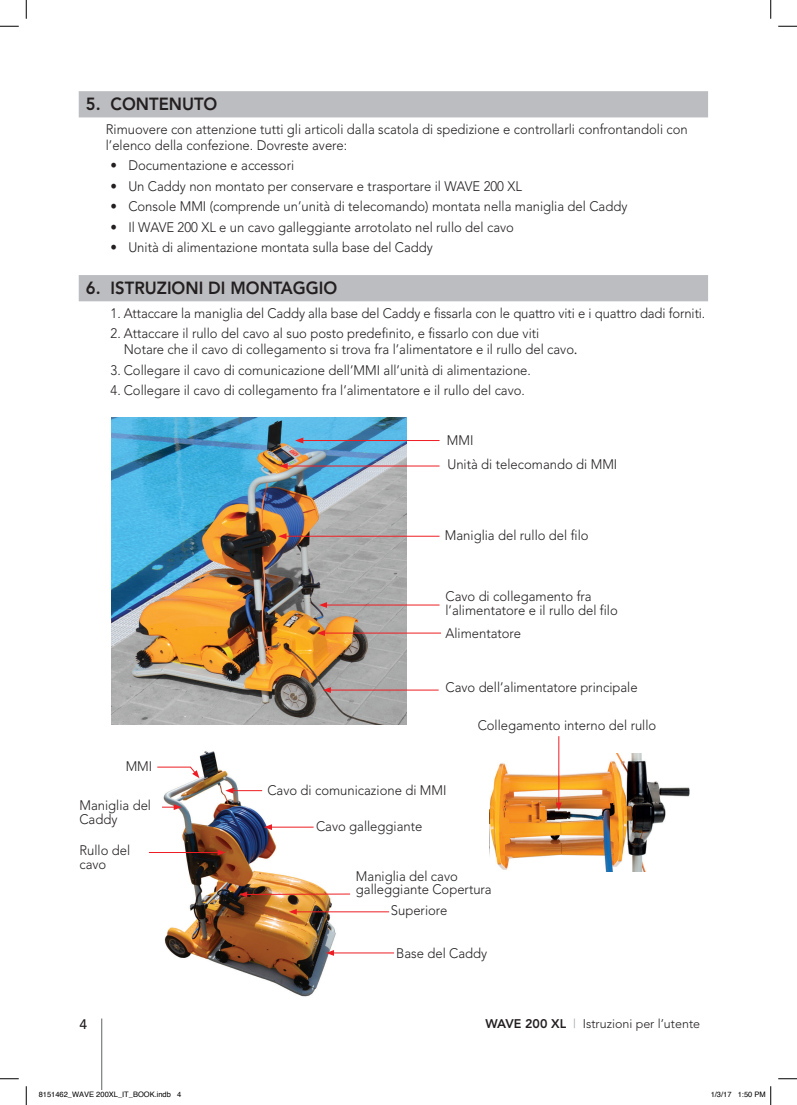
<style>
.page{position:relative;width:797px;height:1105px;background:#fff}
.page>*{position:absolute;margin:0;border:0;box-sizing:border-box;transform-origin:0 0}
.t1{font:800 17.5px "Avenir LT";color:#231f20;scale:.95 1}
.t2{font:300 13.75px/13.8px "Avenir LT";color:#231f20;scale:.95 1}
.t3{font:500 13.75px "Avenir LT";color:#231f20}
.t4{font:300 12.5px "Avenir LT";color:#231f20}
.t5{font:7.5px "Helvetica";color:#000}
.s1{font-family:"Adobe Hebrew";font-weight:400}
.s2{font-weight:800}
.s3{font-weight:400;color:#a8a9ad}
</style>
<div class="page">
<hr style="left:101px;top:1018px;width:1px;height:71px;background:#808285">
<div style="left:79px;top:91px;width:629px;height:26px;background:#bcbdc0"></div>
<div style="left:79px;top:275px;width:629px;height:26px;background:#bcbdc0"></div>
<img style="left:489px;top:753px;width:201px;height:119px">
<hr style="left:558px;top:736px;width:1px;height:68px;background:#ee1d23">
<svg style="left:556px;top:802px;width:5px;height:8px"></svg>
<img style="left:163px;top:751px;width:187px;height:246px">
<svg style="left:239px;top:891px;width:112px;height:6px"></svg>
<svg style="left:157px;top:766px;width:42px;height:12px"></svg>
<hr style="left:332px;top:952px;width:62px;height:1px;background:#ee1d23">
<svg style="left:326px;top:950px;width:8px;height:6px"></svg>
<hr style="left:295px;top:911px;width:94px;height:1px;background:#ee1d23">
<svg style="left:289px;top:909px;width:8px;height:6px"></svg>
<hr style="left:149px;top:852px;width:71px;height:1px;background:#ee1d23">
<svg style="left:218px;top:849px;width:8px;height:6px"></svg>
<hr style="left:270px;top:827px;width:43px;height:1px;background:#ee1d23">
<svg style="left:264px;top:824px;width:8px;height:6px"></svg>
<hr style="left:231px;top:790px;width:31px;height:1px;background:#ee1d23">
<svg style="left:225px;top:788px;width:8px;height:5px"></svg>
<img style="left:111px;top:418px;width:295px;height:307px">
<hr style="left:286px;top:466px;width:153px;height:1px;background:#ee1d23">
<svg style="left:279px;top:463px;width:9px;height:6px"></svg>
<hr style="left:284px;top:536px;width:155px;height:1px;background:#ee1d23">
<svg style="left:278px;top:533px;width:8px;height:6px"></svg>
<hr style="left:325px;top:605px;width:114px;height:1px;background:#ee1d23">
<svg style="left:319px;top:602px;width:8px;height:6px"></svg>
<hr style="left:323px;top:633px;width:118px;height:1px;background:#ee1d23">
<svg style="left:317px;top:630px;width:8px;height:6px"></svg>
<hr style="left:329px;top:690px;width:109px;height:1px;background:#ee1d23">
<svg style="left:323px;top:687px;width:8px;height:6px"></svg>
<hr style="left:301px;top:440px;width:138px;height:1px;background:#ee1d23">
<svg style="left:295px;top:437px;width:8px;height:6px"></svg>
<svg style="left:162px;top:804px;width:20px;height:6px"></svg>
<svg style="left:0;top:25px;width:19px;height:2px"></svg>
<svg style="left:778px;top:25px;width:19px;height:2px"></svg>
<svg style="left:0;top:1078px;width:19px;height:1px"></svg>
<svg style="left:778px;top:1078px;width:19px;height:1px"></svg>
<svg style="left:25px;top:0;width:2px;height:19px"></svg>
<svg style="left:25px;top:1086px;width:2px;height:19px"></svg>
<svg style="left:770px;top:0;width:1px;height:19px"></svg>
<svg style="left:770px;top:1086px;width:1px;height:19px"></svg>
<p class="t1" style="left:86px;top:94px;width:140px">5. CONTENUTO</p>
<p class="t2" style="left:106px;top:121px;width:614px;line-height:16.2px">Rimuovere con attenzione tutti gli articoli dalla scatola di spedizione e controllarli confrontandoli con l’elenco della confezione. Dovreste avere:</p>
<p class="t2" style="left:111px;top:159px;width:195px">• Documentazione e accessori</p>
<p class="t2" style="left:111px;top:179px;width:434px">• Un Caddy non montato per conservare e trasportare il WAVE 200 XL</p>
<p class="t2" style="left:111px;top:200px;width:545px">• Console MMI (comprende un’unità di telecomando) montata nella maniglia del Caddy</p>
<p class="t2" style="left:111px;top:220px;width:426px">• Il WAVE 200 XL e un cavo galleggiante arrotolato nel rullo del cavo</p>
<p class="t2" style="left:111px;top:241px;width:341px">• Unità di alimentazione montata sulla base del Caddy</p>
<p class="t1" style="left:86px;top:278px;width:266px">6. ISTRUZIONI DI MONTAGGIO</p>
<p class="t2" style="left:111px;top:306px;width:627px">1. Attaccare la maniglia del Caddy alla base del Caddy e fissarla con le quattro viti e i quattro dadi forniti.</p>
<p class="t2" style="left:124px;top:325px;width:479px;line-height:16.2px;text-indent:-13px">2. Attaccare il rullo del cavo al suo posto predefinito, e fissarlo con due viti<br>Notare che il cavo di collegamento si trova fra l’alimentatore e il rullo del cavo<span class="s1">.</span></p>
<p class="t2" style="left:111px;top:363px;width:444px">3. Collegare il cavo di comunicazione dell’MMI all’unità di alimentazione.</p>
<p class="t2" style="left:111px;top:384px;width:437px">4. Collegare il cavo di collegamento fra l’alimentatore e il rullo del cavo.</p>
<p class="t2" style="left:447px;top:433px;width:30px">MMI</p>
<p class="t2" style="left:447px;top:457px;width:180px">Unità di telecomando di MMI</p>
<p class="t2" style="left:445px;top:528px;width:153px">Maniglia del rullo del filo</p>
<p class="t2" style="left:445px;top:589px;width:183px">Cavo di collegamento fra l’alimentatore e il rullo del filo</p>
<p class="t2" style="left:445px;top:627px;width:81px">Alimentatore</p>
<p class="t2" style="left:445px;top:681px;width:204px">Cavo dell’alimentatore principale</p>
<p class="t2" style="left:126px;top:760px;width:30px">MMI</p>
<p class="t2" style="left:79px;top:798px;width:77px">Maniglia del<br>Caddy</p>
<p class="t2" style="left:79px;top:844px;width:55px">Rullo del cavo</p>
<p class="t2" style="left:267px;top:783px;width:190px">Cavo di comunicazione di MMI</p>
<p class="t2" style="left:316px;top:820px;width:113px">Cavo galleggiante</p>
<p class="t2" style="left:477px;top:718px;width:190px">Collegamento interno del rullo</p>
<p class="t2" style="left:356px;top:869px;width:144px">Maniglia del cavo galleggiante Copertura</p>
<p class="t2" style="left:391px;top:903px;width:61px">Superiore</p>
<p class="t2" style="left:396px;top:946px;width:97px">Base del Caddy</p>
<p class="t3" style="left:79px;top:1016px;width:9px">4</p>
<p class="t4" style="left:485px;top:1016px;width:216px"><span class="s2">WAVE 200 XL</span> <span class="s3">|</span> Istruzioni per l’utente</p>
<p class="t5" style="left:39px;top:1090px;width:144px">8151462_WAVE 200XL_IT_BOOK.indb 4</p>
<p class="t5" style="left:710px;top:1090px;width:57px">1/3/17 1:50 PM</p>
</div>
